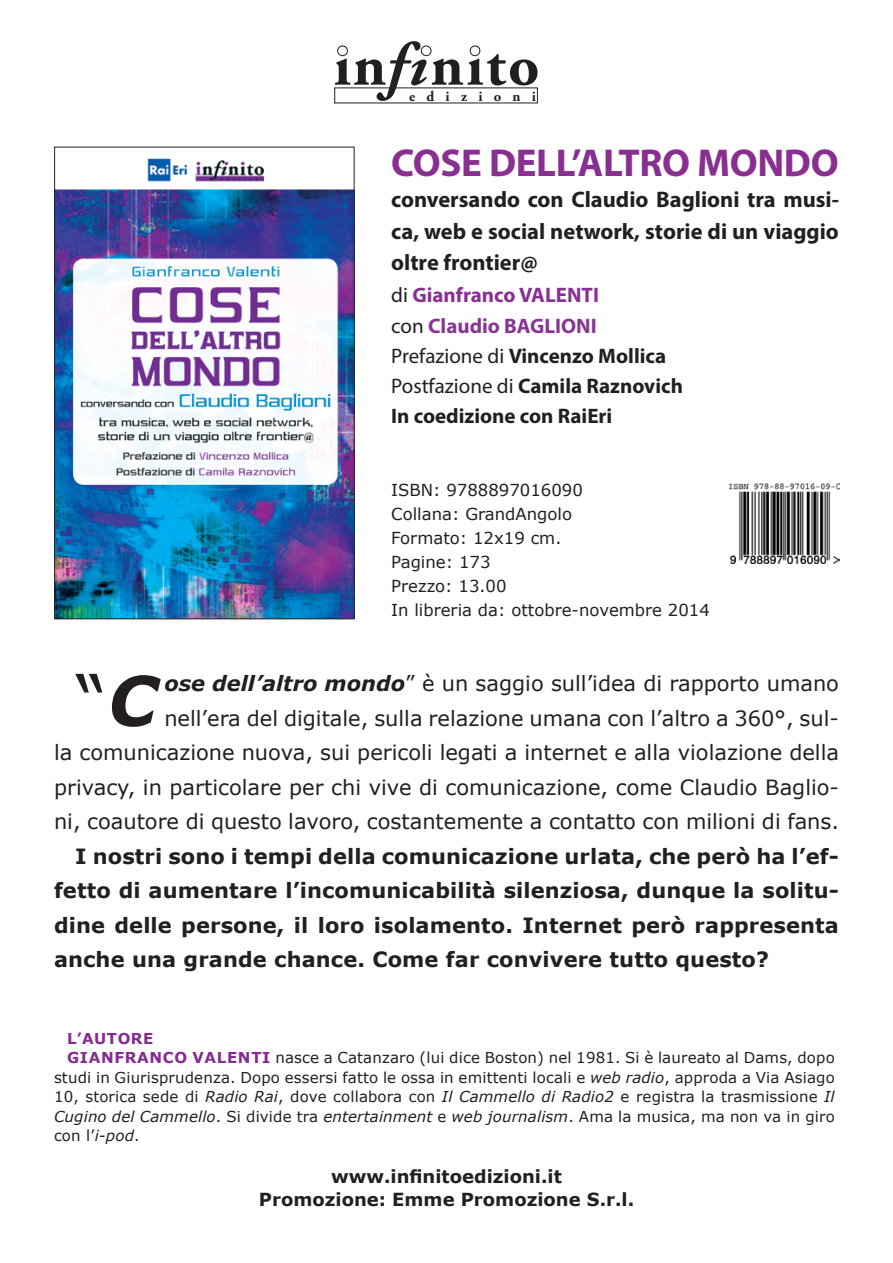
<style>
.page{position:relative;width:893px;height:1263px;background:#fff}
.page>*{position:absolute;margin:0;border:0;box-sizing:border-box;transform-origin:0 0}
.t1{font:68.4px "Verdana";color:#231f20}
.t2{font:700 60.75px "Adobe Garamond Pro";letter-spacing:.04em;color:#231f20}
.t3{font:700 39px "Myriad Pro";letter-spacing:-.01em;color:#8a2f92}
.t4{font:700 22.5px/31.5px "Myriad Pro";color:#231f20;text-align:justify}
.t5{font:21px/34.5px "Verdana";color:#231f20;text-align:right}
.t6{font:700 21px/34.5px "Verdana";letter-spacing:.005em;color:#231f20;text-align:justify}
.t7{font:700 21px "Myriad Pro";color:#231f20}
.t8{font:700 21px "Myriad Pro";color:#893092}
.t9{font:700 21px "Myriad Pro";color:#883594}
.t10{font:700 18px "Verdana";color:#231f20}
.t11{font:16.5px "Verdana";color:#231f20}
.t12{font:15px/19.5px "Verdana";letter-spacing:.01em;color:#231f20;text-align:justify}
.t13{font:700 15px "Verdana";letter-spacing:.035em;color:#862b91}
.t14{font:700 14.7px "Adobe Garamond Pro";letter-spacing:.765em;color:#231f20}
.s1{font-style:italic}
.s2{font-weight:400;color:#231f20}
.s3{font-weight:400}
.s4{font-weight:700;font-style:italic}
.s5{font-weight:700;color:#862b91}
</style>
<div class="page">
<img style="left:56px;top:158px;width:296px;height:459px">
<div style="left:54px;top:147px;width:300px;height:472px;border:1px solid #231f20"></div>
<img style="left:729px;top:483px;width:110px;height:80px">
<div style="left:421px;top:46px;width:10px;height:10px;border:1px solid #231f20;border-radius:50%"></div>
<div style="left:470px;top:46px;width:10px;height:10px;border:1px solid #231f20;border-radius:50%"></div>
<div style="left:337px;top:46px;width:11px;height:10px;border:1px solid #231f20;border-radius:50%"></div>
<p class="t2" style="left:334px;top:30px;width:207px">in<span class="s1">fi</span>nito</p>
<p class="t14" style="left:409px;top:88px;width:128px">edizioni</p>
<p class="t3" style="left:391px;top:137px;width:449px">COSE DELL’ALTRO MONDO</p>
<p class="t4" style="left:391px;top:183px;width:449px">conversando con Claudio Baglioni tra musi&shy;ca, web e social network, storie di un viaggio oltre frontier@</p>
<p class="t8" style="left:391px;top:281px;width:209px"><span class="s2">di</span> Gianfranco VALENTI</p>
<p class="t9" style="left:391px;top:313px;width:207px"><span class="s2">con</span> Claudio BAGLIONI</p>
<p class="t7" style="left:391px;top:343px;width:276px"><span class="s3">Prefazione di</span> Vincenzo Mollica</p>
<p class="t7" style="left:391px;top:373px;width:293px"><span class="s3">Postfazione di</span> Camila Raznovich</p>
<p class="t7" style="left:391px;top:403px;width:223px">In coedizione con RaiEri</p>
<p class="t11" style="left:391px;top:478px;width:193px">ISBN: 9788897016090</p>
<p class="t11" style="left:391px;top:502px;width:182px">Collana: GrandAngolo</p>
<p class="t11" style="left:391px;top:526px;width:172px">Formato: 12x19 cm.</p>
<p class="t11" style="left:391px;top:550px;width:101px">Pagine: 173</p>
<p class="t11" style="left:391px;top:574px;width:117px">Prezzo: 13.00</p>
<p class="t11" style="left:391px;top:598px;width:320px">In libreria da: ottobre-novembre 2014</p>
<p class="t1" style="left:76px;top:654px;width:83px">“<span class="s4">C</span></p>
<p class="t5" style="left:54px;top:666px;width:787px"><span class="s4">ose dell’altro mondo</span>” è un saggio sull’idea di rapporto umano<br>nell’era del digitale, sulla relazione umana con l’altro a 360°, sul-<br>la comunicazione nuova, sui pericoli legati a internet e alla violazione della privacy, in particolare per chi vive di comunicazione, come Claudio Baglio&shy;ni, coautore di questo lavoro, costantemente a contatto con milioni di fans.</p>
<p class="t6" style="left:54px;top:838px;width:786px;text-indent:21px">I nostri sono i tempi della comunicazione urlata, che però ha l’ef&shy;fetto di aumentare l’incomunicabilità silenziosa, dunque la solitu&shy;dine delle persone, il loro isolamento. Internet però rappresenta anche una grande chance. Come far convivere tutto questo?</p>
<p class="t13" style="left:67px;top:1028px;width:88px">L’AUTORE</p>
<p class="t12" style="left:54px;top:1048px;width:782px;text-indent:13px"><span class="s5">GIANFRANCO VALENTI</span> nasce a Catanzaro (lui dice Boston) nel 1981. Si è laureato al Dams, dopo studi in Giurisprudenza. Dopo essersi fatto le ossa in emittenti locali e <span class="s1">web radio</span>, approda a Via Asiago 10, storica sede di <span class="s1">Radio Rai</span>, dove collabora con <span class="s1">Il Cammello di Radio2</span> e registra la trasmissione <span class="s1">Il Cugino del Cammello</span>. Si divide tra <span class="s1">entertainment</span> e <span class="s1">web journalism</span>. Ama la musica, ma non va in giro con l’<span class="s1">i-pod</span>.</p>
<p class="t10" style="left:331px;top:1164px;width:232px">www.infinitoedizioni.it</p>
<p class="t10" style="left:259px;top:1186px;width:377px">Promozione: Emme Promozione S.r.l.</p>
</div>
